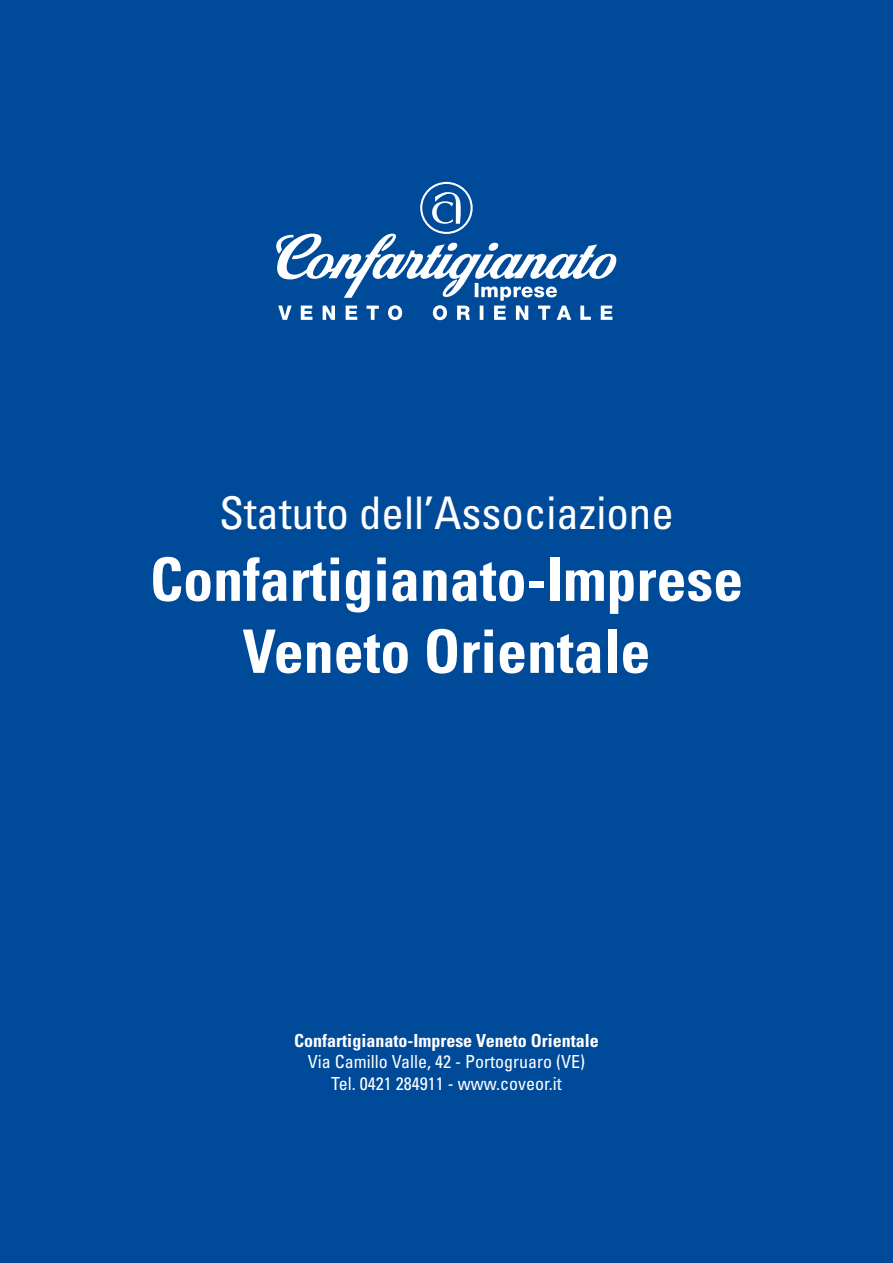
<style>
.page{position:relative;width:893px;height:1263px;background:#004a9a}
.page>*{position:absolute;margin:0;border:0;box-sizing:border-box;transform-origin:0 0}
.t1{font:700 condensed 60px/72px "Univers LT Std";color:#fff;text-align:center}
.t2{font:condensed 45px "Univers LT Std";color:#fff}
.t3{font:condensed 18px/21.6px "Univers LT Std";color:#fff;text-align:center}
.t4{font:700 condensed 18px "Univers LT Std";color:#fff}
</style>
<div class="page">
<svg style="left:276px;top:182px;width:341px;height:138px"></svg>
<h2 class="t2" style="left:219px;top:484px;width:456px">Statuto dell’Associazione</h2>
<h1 class="t1" style="left:150px;top:543px;width:595px">Confartigianato-Imprese<br>Veneto Orientale</h1>
<p class="t4" style="left:294px;top:1029px;width:306px">Confartigianato-Imprese Veneto Orientale</p>
<p class="t3" style="left:308px;top:1051px;width:279px">Via Camillo Valle, 42 - Portogruaro (VE)<br>Tel. 0421 284911 - www.coveor.it</p>
</div>
